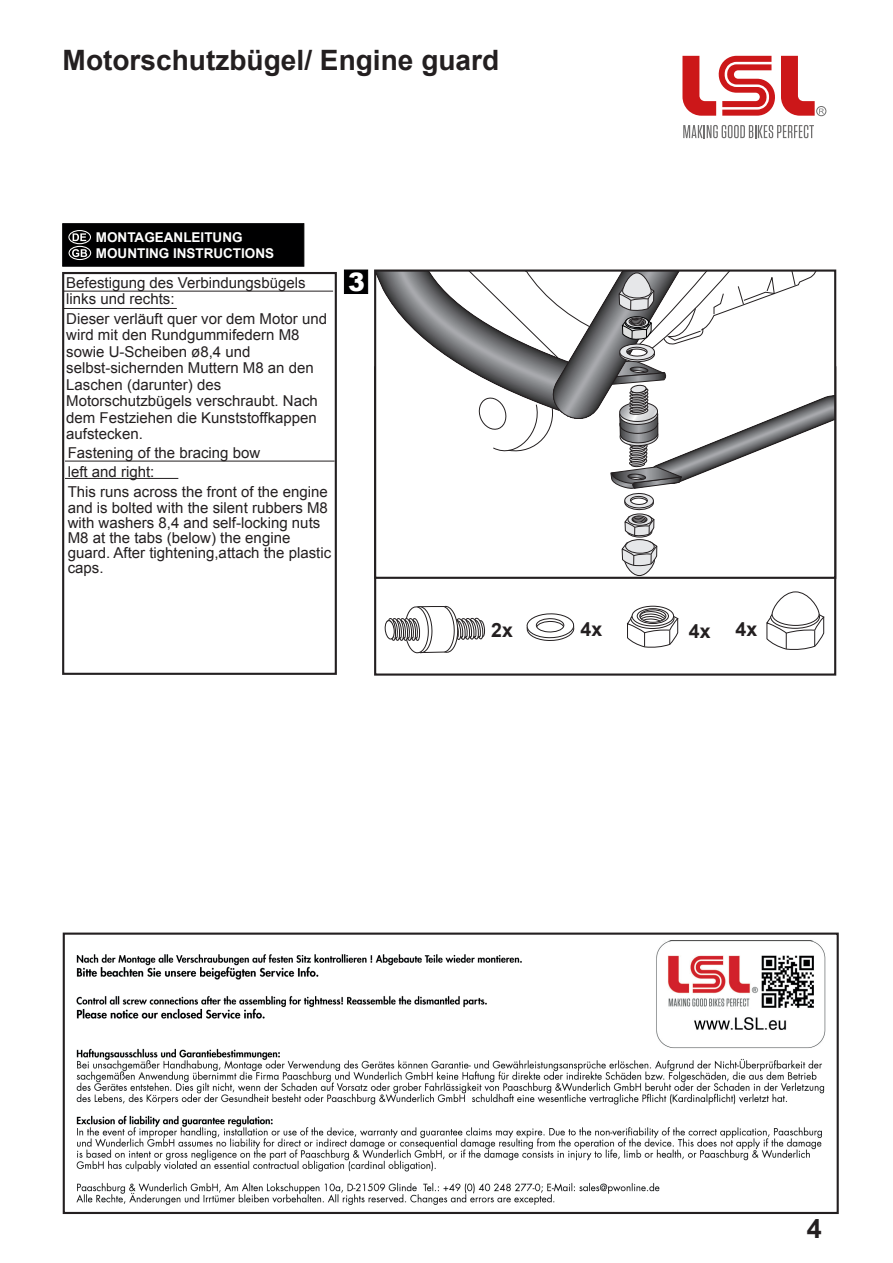
<style>
.page{position:relative;width:893px;height:1263px;background:#fff}
.page>*{position:absolute;margin:0;border:0;box-sizing:border-box;transform-origin:0 0}
.t1{font:700 28.05px "Arial";color:#231f20}
.t2{font:700 27px "Arial";color:#231f20}
.t3{font:900 25.35px "Arial";color:#fff}
.t4{font:700 19.65px "Arial";color:#231f20}
.t5{font:15px/16.5px "Arial";color:#231f20}
.t6{font:700 13.5px/16.2px "Arial";color:#fff}
</style>
<div class="page">
<hr style="left:64px;top:291px;width:269px;height:1px;background:#231f20">
<hr style="left:64px;top:308px;width:113px;height:1px;background:#231f20">
<hr style="left:65px;top:461px;width:270px;height:1px;background:#231f20">
<hr style="left:65px;top:478px;width:113px;height:1px;background:#231f20">
<svg style="left:377px;top:272px;width:456px;height:304px"></svg>
<div style="left:630px;top:318px;width:14px;height:7px;border:1px solid #231f20;border-radius:50%"></div>
<div style="left:374px;top:269px;width:462px;height:310px;border:2px solid #231f20"></div>
<div style="left:344px;top:270px;width:24px;height:24px;background:#000001;border:1px solid #000001"></div>
<div style="left:62px;top:272px;width:275px;height:403px;border:2px solid #231f20"></div>
<svg style="left:526px;top:613px;width:49px;height:28px"></svg>
<div style="left:632px;top:606px;width:42px;height:20px;border:1px solid #231f20;border-radius:50%"></div>
<div style="left:637px;top:608px;width:32px;height:16px;border:1px solid #231f20;border-radius:50%"></div>
<svg style="left:626px;top:609px;width:53px;height:39px"></svg>
<div style="left:639px;top:609px;width:27px;height:14px;border:1px solid #231f20;border-radius:50%"></div>
<svg style="left:766px;top:591px;width:59px;height:59px"></svg>
<svg style="left:385px;top:605px;width:101px;height:49px"></svg>
<svg style="left:682px;top:56px;width:93px;height:60px"></svg>
<svg style="left:683px;top:125px;width:131px;height:13px"></svg>
<div style="left:816px;top:106px;width:10px;height:10px;border:1px solid #706f6f;border-radius:50%"></div>
<svg style="left:781px;top:56px;width:43px;height:60px"></svg>
<img style="left:76px;top:940px;width:750px;height:265px">
<div style="left:63px;top:932px;width:776px;height:282px;border:2px solid #231f20"></div>
<div style="left:62px;top:223px;width:242px;height:43px;background:#000001;border:1px solid #000001"></div>
<svg style="left:73px;top:233px;width:13px;height:8px"></svg>
<div style="left:68px;top:230px;width:23px;height:14px;border:1px solid #fff;border-radius:50%"></div>
<svg style="left:72px;top:249px;width:15px;height:8px"></svg>
<div style="left:69px;top:246px;width:22px;height:14px;border:1px solid #fff;border-radius:50%"></div>
<h1 class="t1" style="left:63px;top:41px;width:438px">Motorschutzbügel/ Engine guard</h1>
<p class="t6" style="left:96px;top:229px;width:180px">MONTAGEANLEITUNG<br>MOUNTING INSTRUCTIONS</p>
<p class="t5" style="left:66px;top:274px;width:241px">Befestigung des Verbindungsbügels</p>
<h3 class="t3" style="left:348px;top:263px;width:18px">3</h3>
<p class="t5" style="left:66px;top:289px;width:262px;line-height:19.5px">links und rechts:<br>Dieser verläuft quer vor dem Motor und</p>
<p class="t5" style="left:66px;top:327px;width:253px">wird mit den Rundgummifedern M8 sowie U-Scheiben ø8,4 und selbst-sichernden Muttern M8 an den<br>Laschen (darunter) des<br>Motorschutzbügels verschraubt. Nach dem Festziehen die Kunststoffkappen aufstecken.</p>
<p class="t5" style="left:68px;top:443px;width:262px;line-height:19.5px">Fastening of the bracing bow<br>left and right:<br>This runs across the front of the engine</p>
<p class="t5" style="left:68px;top:500px;width:265px;line-height:15px">and is bolted with the silent rubbers M8 with washers 8,4 and self-locking nuts<br>M8 at the tabs (below) the engine guard. After tightening,attach the plastic caps.</p>
<h3 class="t4" style="left:491px;top:617px;width:23px">2x</h3>
<h3 class="t4" style="left:581px;top:616px;width:23px">4x</h3>
<h3 class="t4" style="left:689px;top:618px;width:23px">4x</h3>
<h3 class="t4" style="left:736px;top:616px;width:23px">4x</h3>
<h2 class="t2" style="left:807px;top:1211px;width:17px">4</h2>
</div>
